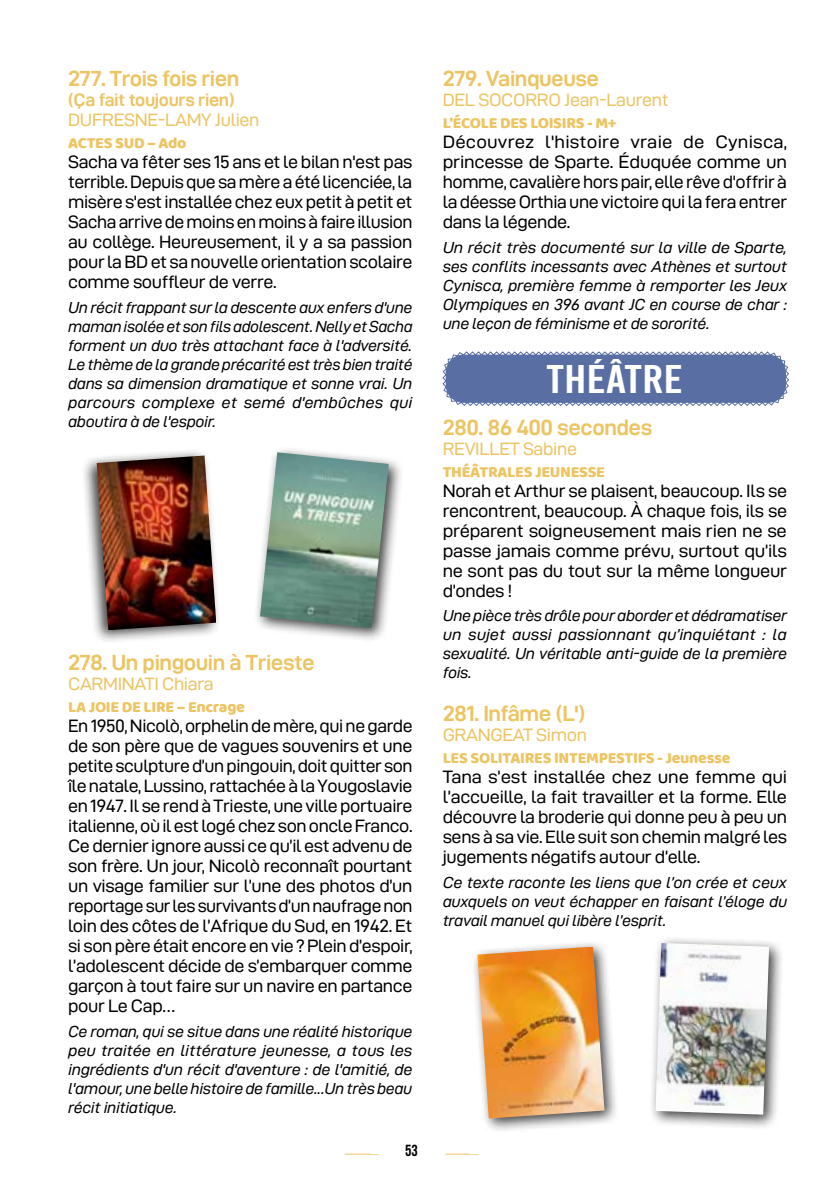
<style>
.page{position:relative;width:840px;height:1191px;background:#fff}
.page>*{position:absolute;margin:0;border:0;box-sizing:border-box;transform-origin:0 0}
.t1{font:40px "Bebas Kai";color:#fff;scale:1.24 1}
.t2{font:22px "D DIN Exp Bold";letter-spacing:-.02em;color:#ecc462}
.t3{font:18px/20px "D DIN Exp";letter-spacing:-.02em;color:#000;text-align:justify}
.t4{font:18px "D DIN Exp";letter-spacing:-.02em;color:#ecc462}
.t5{font:18px "D DIN Exp Bold";letter-spacing:-.02em;color:#ecc462}
.t6{font:16px/19px "D DIN Exp Italic";letter-spacing:-.02em;color:#000;text-align:justify}
.t7{font:16px "Baloo";letter-spacing:-.02em;color:#ecc462}
.t8{font:16px "Bebas Neue";color:#000}
</style>
<div class="page">
<hr style="left:344px;top:1153px;width:34px;height:1px;background:#ecc462">
<hr style="left:444px;top:1153px;width:34px;height:1px;background:#ecc462">
<svg style="left:442px;top:351px;width:346px;height:55px;background:#697cac"></svg>
<hr style="left:370px;top:1152px;width:34px;height:2px;background:#fff">
<hr style="left:469px;top:1152px;width:34px;height:2px;background:#fff">
<div style="left:81px;top:447px;width:141px;height:197px;background:#000;opacity:.75"></div>
<img style="left:97px;top:455px;width:119px;height:175px">
<div style="left:253px;top:445px;width:151px;height:198px;background:#000;opacity:.75"></div>
<img style="left:260px;top:452px;width:128px;height:176px">
<div style="left:470px;top:940px;width:149px;height:193px;background:#000;opacity:.75"></div>
<img style="left:477px;top:946px;width:127px;height:172px">
<div style="left:648px;top:936px;width:135px;height:194px;background:#000;opacity:.75"></div>
<img style="left:655px;top:943px;width:113px;height:171px">
<p class="t2" style="left:68px;top:67px;width:173px">277. Trois fois rien</p>
<p class="t5" style="left:68px;top:90px;width:168px">(Ça fait toujours rien)</p>
<p class="t4" style="left:68px;top:110px;width:193px">DUFRESNE-LAMY Julien</p>
<p class="t7" style="left:68px;top:133px;width:120px">ACTES SUD – Ado</p>
<p class="t3" style="left:68px;top:152px;width:346px">Sacha va fêter ses 15 ans et le bilan n'est pas terrible. Depuis que sa mère a été licenciée, la misère s'est installée chez eux petit à petit et Sacha arrive de moins en moins à faire illusion au collège. Heureusement, il y a sa passion pour la BD et sa nouvelle orientation scolaire comme souffleur de verre.</p>
<p class="t6" style="left:68px;top:298px;width:346px">Un récit frappant sur la descente aux enfers d'une maman isolée et son fils adolescent. Nelly et Sacha forment un duo très attachant face à l'adversité.<br>Le thème de la grande précarité est très bien traité dans sa dimension dramatique et sonne vrai. Un parcours complexe et semé d'embûches qui aboutira à de l'espoir.</p>
<p class="t2" style="left:68px;top:650px;width:248px">278. Un pingouin à Trieste</p>
<p class="t4" style="left:68px;top:674px;width:147px">CARMINATI Chiara</p>
<p class="t7" style="left:68px;top:697px;width:178px">LA JOIE DE LIRE – Encrage</p>
<p class="t3" style="left:68px;top:715px;width:346px">En 1950, Nicolò, orphelin de mère, qui ne garde de son père que de vagues souvenirs et une petite sculpture d’un pingouin, doit quitter son île natale, Lussino, rattachée à la Yougoslavie en 1947. Il se rend à Trieste, une ville portuaire italienne, où il est logé chez son oncle Franco.<br>Ce dernier ignore aussi ce qu’il est advenu de son frère. Un jour, Nicolò reconnaît pourtant un visage familier sur l’une des photos d’un reportage sur les survivants d’un naufrage non loin des côtes de l’Afrique du Sud, en 1942. Et si son père était encore en vie ? Plein d’espoir, l’adolescent décide de s’embarquer comme garçon à tout faire sur un navire en partance pour Le Cap…</p>
<p class="t6" style="left:68px;top:1021px;width:346px">Ce roman, qui se situe dans une réalité historique peu traitée en littérature jeunesse, a tous les ingrédients d'un récit d'aventure : de l'amitié, de l'amour, une belle histoire de famille...Un très beau récit initiatique.</p>
<p class="t8" style="left:405px;top:1141px;width:14px">53</p>
<p class="t2" style="left:442px;top:67px;width:158px">279. Vainqueuse</p>
<p class="t4" style="left:442px;top:90px;width:227px">DEL SOCORRO Jean-Laurent</p>
<p class="t7" style="left:442px;top:113px;width:175px">L'ÉCOLE DES LOISIRS - M+</p>
<p class="t3" style="left:442px;top:132px;width:346px">Découvrez l'histoire vraie de Cynisca, princesse de Sparte. Éduquée comme un homme, cavalière hors pair, elle rêve d'offrir à la déesse Orthia une victoire qui la fera entrer dans la légende.</p>
<p class="t6" style="left:442px;top:238px;width:346px">Un récit très documenté sur la ville de Sparte, ses conflits incessants avec Athènes et surtout Cynisca, première femme à remporter les Jeux Olympiques en 396 avant JC en course de char : une leçon de féminisme et de sororité.</p>
<h1 class="t1" style="left:546px;top:358px;width:111px">THÉÂTRE</h1>
<p class="t2" style="left:442px;top:415px;width:211px">280. 86 400 secondes</p>
<p class="t4" style="left:442px;top:438px;width:136px">REVILLET Sabine</p>
<p class="t7" style="left:442px;top:461px;width:164px">THÉÂTRALES JEUNESSE</p>
<p class="t3" style="left:442px;top:480px;width:346px">Norah et Arthur se plaisent, beaucoup. Ils se rencontrent, beaucoup. À chaque fois, ils se préparent soigneusement mais rien ne se passe jamais comme prévu, surtout qu’ils ne sont pas du tout sur la même longueur d’ondes !</p>
<p class="t6" style="left:442px;top:606px;width:346px">Une pièce très drôle pour aborder et dédramatiser un sujet aussi passionnant qu’inquiétant : la sexualité. Un véritable anti-guide de la première fois.</p>
<p class="t2" style="left:442px;top:701px;width:144px">281. Infâme (L')</p>
<p class="t4" style="left:442px;top:725px;width:146px">GRANGEAT Simon</p>
<p class="t7" style="left:442px;top:748px;width:289px">LES SOLITAIRES INTEMPESTIFS - Jeunesse</p>
<p class="t3" style="left:442px;top:766px;width:346px">Tana s’est installée chez une femme qui l’accueille, la fait travailler et la forme. Elle découvre la broderie qui donne peu à peu un sens à sa vie. Elle suit son chemin malgré les jugements négatifs autour d’elle.</p>
<p class="t6" style="left:442px;top:872px;width:346px">Ce texte raconte les liens que l’on crée et ceux auxquels on veut échapper en faisant l’éloge du travail manuel qui libère l’esprit.</p>
</div>
